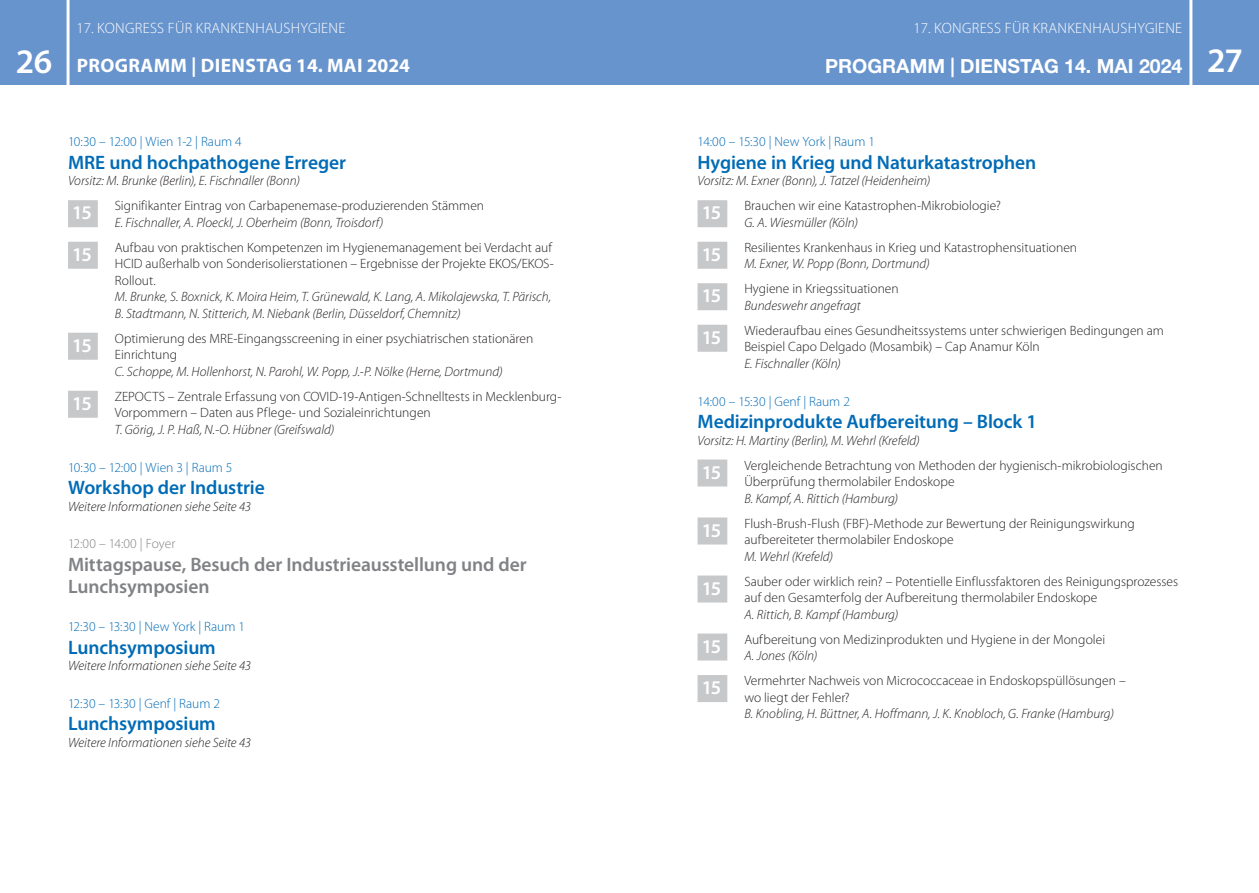
<style>
.page{position:relative;width:1259px;height:893px;background:#fff}
.page>*{position:absolute;margin:0;border:0;box-sizing:border-box;transform-origin:0 0}
.t1{font:600 34.5px "Myriad Pro";color:#fff}
.Programm_Thema{font:600 19.5px "Myriad Pro";letter-spacing:-.005em;color:#006bb6}
.Pause{font:600 19.5px/22.5px "Myriad Pro";letter-spacing:-.005em;color:#808285}
.t2{font:700 19.5px "Myriad Pro";letter-spacing:.02em;color:#fff}
.t3{font:700 19.5px "Helvetica Neue LT Std";color:#fff}
.Vortrag{font:600 19.5px "Myriad Pro";letter-spacing:-.065em;color:#fff}
.t4{font:300 15px "Myriad Pro";letter-spacing:.02em;color:#fff}
.Vortrag-2{font:300 13.5px/16.5px "Myriad Pro";color:#231f20}
.Referent{font:italic 300 13.5px/16.5px "Myriad Pro";color:#231f20}
.Vorsitz{font:italic 300 13.5px "Myriad Pro";color:#231f20}
.Programm_Uhr{font:300 13.5px "Myriad Pro";color:#006bb6}
.Pause-wann-wo{font:300 13.5px "Myriad Pro";letter-spacing:-.005em;color:#808285}
</style>
<div class="page">
<div style="left:0;top:0;width:629px;height:85px;background:#6794cd"></div>
<div style="left:629px;top:0;width:630px;height:85px;background:#6794cd"></div>
<div style="left:68px;top:200px;width:30px;height:27px;background:#c7c8ca"></div>
<div style="left:68px;top:242px;width:30px;height:27px;background:#c7c8ca"></div>
<div style="left:68px;top:333px;width:30px;height:27px;background:#c7c8ca"></div>
<div style="left:68px;top:391px;width:30px;height:27px;background:#c7c8ca"></div>
<div style="left:697px;top:200px;width:30px;height:27px;background:#c7c8ca"></div>
<div style="left:697px;top:242px;width:30px;height:27px;background:#c7c8ca"></div>
<div style="left:697px;top:283px;width:30px;height:27px;background:#c7c8ca"></div>
<div style="left:697px;top:325px;width:30px;height:27px;background:#c7c8ca"></div>
<div style="left:697px;top:459px;width:30px;height:27px;background:#c7c8ca"></div>
<div style="left:697px;top:517px;width:30px;height:27px;background:#c7c8ca"></div>
<div style="left:697px;top:575px;width:30px;height:27px;background:#c7c8ca"></div>
<div style="left:697px;top:633px;width:30px;height:27px;background:#c7c8ca"></div>
<div style="left:697px;top:675px;width:30px;height:27px;background:#c7c8ca"></div>
<hr style="left:67px;top:0;width:3px;height:106px;background:#fff">
<hr style="left:1189px;top:0;width:3px;height:106px;background:#fff">
<p class="t4" style="left:77px;top:19px;width:270px">17. KONGRESS FÜR KRANKENHAUSHYGIENE</p>
<p class="t4" style="left:913px;top:18px;width:270px">17. KONGRESS FÜR KRANKENHAUSHYGIENE</p>
<h1 class="t1" style="left:16px;top:39px;width:38px">26</h1>
<h1 class="t1" style="left:1207px;top:39px;width:37px">27</h1>
<h2 class="t2" style="left:77px;top:53px;width:335px">PROGRAMM | DIENSTAG 14. MAI 2024</h2>
<h2 class="t3" style="left:825px;top:54px;width:359px">PROGRAMM | DIENSTAG 14. MAI 2024</h2>
<p class="Programm_Uhr" style="left:68px;top:134px;width:175px">10:30 – 12:00 | Wien 1-2 | Raum 4</p>
<p class="Programm_Thema" style="left:68px;top:150px;width:280px">MRE und hochpathogene Erreger</p>
<p class="Vorsitz" style="left:68px;top:173px;width:233px">Vorsitz: M. Brunke (Berlin), E. Fischnaller (Bonn)</p>
<p class="Vortrag" style="left:72px;top:200px;width:21px">15</p>
<p class="Vortrag-2" style="left:115px;top:197px;width:371px">Signifikanter Eintrag von Carbapenemase-produzierenden Stämmen</p>
<p class="Referent" style="left:115px;top:214px;width:270px">E. Fischnaller, A. Ploeckl, J. Oberheim (Bonn, Troisdorf)</p>
<p class="Vortrag" style="left:72px;top:242px;width:21px">15</p>
<p class="Vortrag-2" style="left:115px;top:239px;width:440px">Aufbau von praktischen Kompetenzen im Hygienemanagement bei Verdacht auf<br>HCID außerhalb von Sonderisolierstationen – Ergebnisse der Projekte EKOS/EKOS-<br>Rollout.</p>
<p class="Referent" style="left:115px;top:288px;width:438px">M. Brunke, S. Boxnick, K. Moira Heim, T. Grünewald, K. Lang, A. Mikolajewska, T. Pärisch,<br>B. Stadtmann, N. Stitterich, M. Niebank (Berlin, Düsseldorf, Chemnitz)</p>
<p class="Vortrag" style="left:72px;top:333px;width:21px">15</p>
<p class="Vortrag-2" style="left:115px;top:330px;width:420px">Optimierung des MRE-Eingangsscreening in einer psychiatrischen stationären<br>Einrichtung</p>
<p class="Referent" style="left:115px;top:363px;width:389px">C. Schoppe, M. Hollenhorst, N. Parohl, W. Popp, J.-P. Nölke (Herne, Dortmund)</p>
<p class="Vortrag" style="left:72px;top:391px;width:21px">15</p>
<p class="Vortrag-2" style="left:115px;top:388px;width:448px">ZEPOCTS – Zentrale Erfassung von COVID-19-Antigen-Schnelltests in Mecklenburg-<br>Vorpommern – Daten aus Pflege- und Sozialeinrichtungen</p>
<p class="Referent" style="left:115px;top:421px;width:221px">T. Görig, J. P. Haß, N.-O. Hübner (Greifswald)</p>
<p class="Programm_Uhr" style="left:68px;top:459px;width:166px">10:30 – 12:00 | Wien 3 | Raum 5</p>
<p class="Programm_Thema" style="left:68px;top:475px;width:198px">Workshop der Industrie</p>
<p class="Vorsitz" style="left:68px;top:498px;width:184px">Weitere Informationen siehe Seite 43</p>
<p class="Pause-wann-wo" style="left:68px;top:536px;width:109px">12:00 – 14:00 | Foyer</p>
<p class="Pause" style="left:68px;top:552px;width:460px">Mittagspause, Besuch der Industrieausstellung und der<br>Lunchsymposien</p>
<p class="Programm_Uhr" style="left:68px;top:618px;width:178px">12:30 – 13:30 | New York | Raum 1</p>
<p class="Programm_Thema" style="left:68px;top:635px;width:149px">Lunchsymposium</p>
<p class="Vorsitz" style="left:68px;top:657px;width:184px">Weitere Informationen siehe Seite 43</p>
<p class="Programm_Uhr" style="left:68px;top:695px;width:153px">12:30 – 13:30 | Genf | Raum 2</p>
<p class="Programm_Thema" style="left:68px;top:711px;width:149px">Lunchsymposium</p>
<p class="Vorsitz" style="left:68px;top:734px;width:184px">Weitere Informationen siehe Seite 43</p>
<p class="Programm_Uhr" style="left:697px;top:134px;width:179px">14:00 – 15:30 | New York | Raum 1</p>
<p class="Programm_Thema" style="left:697px;top:150px;width:340px">Hygiene in Krieg und Naturkatastrophen</p>
<p class="Vorsitz" style="left:697px;top:173px;width:234px">Vorsitz: M. Exner (Bonn), J. Tatzel (Heidenheim)</p>
<p class="Vortrag" style="left:702px;top:200px;width:21px">15</p>
<p class="Vortrag-2" style="left:744px;top:197px;width:258px">Brauchen wir eine Katastrophen-Mikrobiologie?</p>
<p class="Referent" style="left:744px;top:214px;width:115px">G. A. Wiesmüller (Köln)</p>
<p class="Vortrag" style="left:702px;top:242px;width:21px">15</p>
<p class="Vortrag-2" style="left:744px;top:239px;width:334px">Resilientes Krankenhaus in Krieg und Katastrophensituationen</p>
<p class="Referent" style="left:744px;top:255px;width:187px">M. Exner, W. Popp (Bonn, Dortmund)</p>
<p class="Vortrag" style="left:702px;top:283px;width:21px">15</p>
<p class="Vortrag-2" style="left:744px;top:280px;width:156px">Hygiene in Kriegssituationen</p>
<p class="Referent" style="left:744px;top:297px;width:118px">Bundeswehr angefragt</p>
<p class="Vortrag" style="left:702px;top:325px;width:21px">15</p>
<p class="Vortrag-2" style="left:744px;top:322px;width:421px">Wiederaufbau eines Gesundheitssystems unter schwierigen Bedingungen am<br>Beispiel Capo Delgado (Mosambik) – Cap Anamur Köln</p>
<p class="Referent" style="left:744px;top:355px;width:98px">E. Fischnaller (Köln)</p>
<p class="Programm_Uhr" style="left:697px;top:393px;width:154px">14:00 – 15:30 | Genf | Raum 2</p>
<p class="Programm_Thema" style="left:697px;top:409px;width:341px">Medizinprodukte Aufbereitung – Block 1</p>
<p class="Vorsitz" style="left:697px;top:432px;width:224px">Vorsitz: H. Martiny (Berlin), M. Wehrl (Krefeld)</p>
<p class="Vortrag" style="left:702px;top:460px;width:21px">15</p>
<p class="Vortrag-2" style="left:744px;top:457px;width:420px">Vergleichende Betrachtung von Methoden der hygienisch-mikrobiologischen<br>Überprüfung thermolabiler Endoskope</p>
<p class="Referent" style="left:744px;top:490px;width:155px">B. Kampf, A. Rittich (Hamburg)</p>
<p class="Vortrag" style="left:702px;top:518px;width:21px">15</p>
<p class="Vortrag-2" style="left:744px;top:515px;width:392px">Flush-Brush-Flush (FBF)-Methode zur Bewertung der Reinigungswirkung aufbereiteter thermolabiler Endoskope</p>
<p class="Referent" style="left:744px;top:548px;width:90px">M. Wehrl (Krefeld)</p>
<p class="Vortrag" style="left:702px;top:576px;width:21px">15</p>
<p class="Vortrag-2" style="left:744px;top:573px;width:435px">Sauber oder wirklich rein? – Potentielle Einflussfaktoren des Reinigungsprozesses auf den Gesamterfolg der Aufbereitung thermolabiler Endoskope</p>
<p class="Referent" style="left:744px;top:606px;width:156px">A. Rittich, B. Kampf (Hamburg)</p>
<p class="Vortrag" style="left:702px;top:634px;width:21px">15</p>
<p class="Vortrag-2" style="left:744px;top:631px;width:362px">Aufbereitung von Medizinprodukten und Hygiene in der Mongolei</p>
<p class="Referent" style="left:744px;top:647px;width:74px">A. Jones (Köln)</p>
<p class="Vortrag" style="left:702px;top:675px;width:21px">15</p>
<p class="Vortrag-2" style="left:744px;top:672px;width:383px">Vermehrter Nachweis von Micrococcaceae in Endoskopspüllösungen – wo liegt der Fehler?</p>
<p class="Referent" style="left:744px;top:705px;width:371px">B. Knobling, H. Büttner, A. Hoffmann, J. K. Knobloch, G. Franke (Hamburg)</p>
</div>
